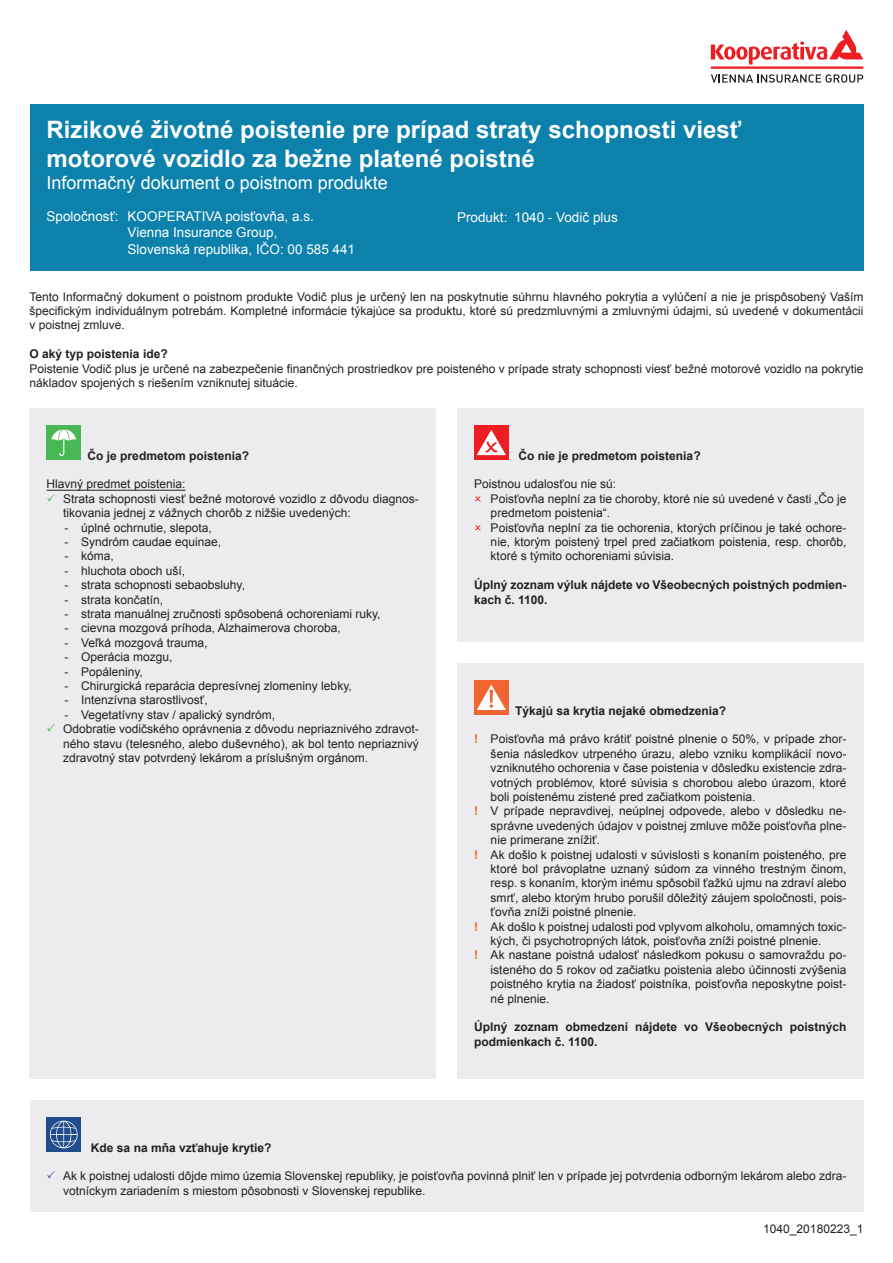
<style>
.page{position:relative;width:893px;height:1263px;background:#fff}
.page>*{position:absolute;margin:0;border:0;box-sizing:border-box;transform-origin:0 0}
.t1{font:700 24px/28.8px "Arial";color:#fff}
.t2{font:18px "Arial CE";color:#fff}
.t3{font:13.5px/16.2px "Arial CE";color:#fff}
.t4{font:12px/14.4px "Arial CE";color:#231f20}
.t5{font:700 12px/14.4px "Arial";color:#231f20}
.s1{color:#40ae49}
.s2{font-family:"Arial";font-weight:700;color:#f36421}
.s3{color:#354797}
</style>
<div class="page">
<div style="left:30px;top:104px;width:833px;height:167px;background:#0c81ac"></div>
<svg style="left:710px;top:30px;width:153px;height:35px"></svg>
<hr style="left:710px;top:66px;width:153px;height:3px;background:#ee1d23">
<svg style="left:711px;top:74px;width:152px;height:9px"></svg>
<div style="left:30px;top:408px;width:406px;height:671px;background:#ececee"></div>
<hr style="left:47px;top:490px;width:138px;height:1px;background:#231f20">
<div style="left:47px;top:425px;width:34px;height:35px;background:#47b854"></div>
<svg style="left:51px;top:429px;width:25px;height:28px"></svg>
<div style="left:457px;top:408px;width:406px;height:234px;background:#ececee"></div>
<div style="left:474px;top:425px;width:34px;height:35px;background:#ee1d23"></div>
<svg style="left:476px;top:430px;width:30px;height:25px"></svg>
<div style="left:457px;top:663px;width:406px;height:416px;background:#ececee"></div>
<div style="left:474px;top:680px;width:34px;height:35px;background:#f26533"></div>
<svg style="left:476px;top:685px;width:30px;height:25px"></svg>
<div style="left:30px;top:1100px;width:833px;height:112px;background:#ececee"></div>
<div style="left:47px;top:1117px;width:34px;height:35px;background:#224d8d"></div>
<svg style="left:50px;top:1121px;width:28px;height:27px"></svg>
<h1 class="t1" style="left:47px;top:116px;width:696px">Rizikové životné poistenie pre prípad straty schopnosti viesť motorové vozidlo za bežne platené poistné</h1>
<h2 class="t2" style="left:47px;top:173px;width:343px">Informačný dokument o poistnom produkte</h2>
<p class="t3" style="left:128px;top:208px;width:229px;text-indent:-81px">Spoločnosť: KOOPERATIVA poisťovňa, a.s.<br>Vienna Insurance Group,<br>Slovenská republika, IČO: 00 585 441</p>
<p class="t4" style="left:30px;top:289px;width:835px;text-align:justify">Tento Informačný dokument o poistnom produkte Vodič plus je určený len na poskytnutie súhrnu hlavného pokrytia a vylúčení a nie je prispôsobený Vaším špecifickým individuálnym potrebám. Kompletné informácie týkajúce sa produktu, ktoré sú predzmluvnými a zmluvnými údajmi, sú uvedené v dokumentácii v poistnej zmluve.</p>
<p class="t5" style="left:30px;top:347px;width:140px">O aký typ poistenia ide?</p>
<p class="t4" style="left:30px;top:361px;width:835px">Poistenie Vodič plus je určené na zabezpečenie finančných prostriedkov pre poisteného v prípade straty schopnosti viesť bežné motorové vozidlo na pokrytie nákladov spojených s riešením vzniknutej situácie.</p>
<p class="t3" style="left:457px;top:209px;width:162px">Produkt: 1040 - Vodič plus</p>
<p class="t5" style="left:88px;top:448px;width:163px">Čo je predmetom poistenia?</p>
<p class="t4" style="left:47px;top:477px;width:140px">Hlavný predmet poistenia:</p>
<p class="t4" style="left:63px;top:492px;width:357px;text-indent:-17px"><span class="s1">✓</span> Strata schopnosti viesť bežné motorové vozidlo z dôvodu diagnos&shy;tikovania jednej z vážnych chorôb z nižšie uvedených:</p>
<p class="t4" style="left:65px;top:520px;width:149px">- úplné ochrnutie, slepota,</p>
<p class="t4" style="left:65px;top:535px;width:158px">- Syndróm caudae equinae,</p>
<p class="t4" style="left:65px;top:549px;width:51px">- kóma,</p>
<p class="t4" style="left:65px;top:564px;width:122px">- hluchota oboch uší,</p>
<p class="t4" style="left:65px;top:578px;width:182px">- strata schopnosti sebaobsluhy,</p>
<p class="t4" style="left:65px;top:592px;width:100px">- strata končatín,</p>
<p class="t4" style="left:65px;top:607px;width:317px">- strata manuálnej zručnosti spôsobená ochoreniami ruky,</p>
<p class="t4" style="left:65px;top:621px;width:277px">- cievna mozgová príhoda, Alzhaimerova choroba,</p>
<p class="t4" style="left:65px;top:636px;width:144px">- Veľká mozgová trauma,</p>
<p class="t4" style="left:65px;top:650px;width:109px">- Operácia mozgu,</p>
<p class="t4" style="left:65px;top:664px;width:80px">- Popáleniny,</p>
<p class="t4" style="left:65px;top:679px;width:289px">- Chirurgická reparácia depresívnej zlomeniny lebky,</p>
<p class="t4" style="left:65px;top:693px;width:145px">- Intenzívna starostlivosť,</p>
<p class="t4" style="left:65px;top:708px;width:212px">- Vegetatívny stav / apalický syndróm,</p>
<p class="t4" style="left:63px;top:722px;width:357px;text-align:justify;text-indent:-17px"><span class="s1">✓</span> Odobratie vodičského oprávnenia z dôvodu nepriaznivého zdravot&shy;ného stavu (telesného, alebo duševného), ak bol tento nepriaznivý zdravotný stav potvrdený lekárom a príslušným orgánom.</p>
<p class="t5" style="left:518px;top:448px;width:184px">Čo nie je predmetom poistenia?</p>
<p class="t4" style="left:490px;top:477px;width:357px;text-indent:-16px">Poistnou udalosťou nie sú:<br>Poisťovňa neplní za tie choroby, ktoré nie sú uvedené v časti „Čo je predmetom poistenia“.<br>Poisťovňa neplní za tie ochorenia, ktorých príčinou je také ochore&shy;nie, ktorým poistený trpel pred začiatkom poistenia, resp. chorôb, ktoré s týmito ochoreniami súvisia.</p>
<p class="t5" style="left:474px;top:578px;width:374px">Úplný zoznam výluk nájdete vo Všeobecných poistných podmien&shy;kach č. 1100.</p>
<p class="t5" style="left:515px;top:703px;width:212px">Týkajú sa krytia nejaké obmedzenia?</p>
<p class="t4" style="left:474px;top:732px;width:374px"><span class="s2">!</span> Poisťovňa má právo krátiť poistné plnenie o 50%, v prípade zhor-</p>
<p class="t4" style="left:490px;top:746px;width:357px">šenia následkov utrpeného úrazu, alebo vzniku komplikácií novo-</p>
<p class="t4" style="left:490px;top:761px;width:357px">vzniknutého ochorenia v čase poistenia v dôsledku existencie zdra-</p>
<p class="t4" style="left:490px;top:775px;width:357px">votných problémov, ktoré súvisia s chorobou alebo úrazom, ktoré</p>
<p class="t4" style="left:490px;top:790px;width:266px">boli poistenému zistené pred začiatkom poistenia.</p>
<p class="t4" style="left:474px;top:804px;width:373px"><span class="s2">!</span> V prípade nepravdivej, neúplnej odpovede, alebo v dôsledku ne-</p>
<p class="t4" style="left:490px;top:818px;width:357px">správne uvedených údajov v poistnej zmluve môže poisťovňa plne-</p>
<p class="t4" style="left:490px;top:833px;width:111px">nie primerane znížiť.</p>
<p class="t4" style="left:474px;top:847px;width:374px"><span class="s2">!</span> Ak došlo k poistnej udalosti v súvislosti s konaním poisteného, pre</p>
<p class="t4" style="left:490px;top:862px;width:357px">ktoré bol právoplatne uznaný súdom za vinného trestným činom,</p>
<p class="t4" style="left:490px;top:876px;width:357px">resp. s konaním, ktorým inému spôsobil ťažkú ujmu na zdraví alebo</p>
<p class="t4" style="left:490px;top:890px;width:357px">smrť, alebo ktorým hrubo porušil dôležitý záujem spoločnosti, pois-</p>
<p class="t4" style="left:490px;top:905px;width:147px">ťovňa zníži poistné plnenie.</p>
<p class="t4" style="left:474px;top:919px;width:374px"><span class="s2">!</span> Ak došlo k poistnej udalosti pod vplyvom alkoholu, omamných toxic-</p>
<p class="t4" style="left:490px;top:934px;width:332px">kých, či psychotropných látok, poisťovňa zníži poistné plnenie.</p>
<p class="t4" style="left:474px;top:948px;width:374px"><span class="s2">!</span> Ak nastane poistná udalosť následkom pokusu o samovraždu po-</p>
<p class="t4" style="left:490px;top:962px;width:357px">isteného do 5 rokov od začiatku poistenia alebo účinnosti zvýšenia</p>
<p class="t4" style="left:490px;top:977px;width:357px">poistného krytia na žiadosť poistníka, poisťovňa neposkytne poist-</p>
<p class="t4" style="left:490px;top:991px;width:60px">né plnenie.</p>
<p class="t5" style="left:474px;top:1020px;width:374px">Úplný zoznam obmedzení nájdete vo Všeobecných poistných podmienkach č. 1100.</p>
<p class="t5" style="left:91px;top:1140px;width:182px">Kde sa na mňa vzťahuje krytie?</p>
<p class="t4" style="left:63px;top:1169px;width:784px;text-indent:-17px"><span class="s3">✓</span> Ak k poistnej udalosti dôjde mimo územia Slovenskej republiky, je poisťovňa povinná plniť len v prípade jej potvrdenia odborným lekárom alebo zdra&shy;votníckym zariadením s miestom pôsobnosti v Slovenskej republike.</p>
<p class="t4" style="left:763px;top:1222px;width:102px">1040_20180223_1</p>
</div>
